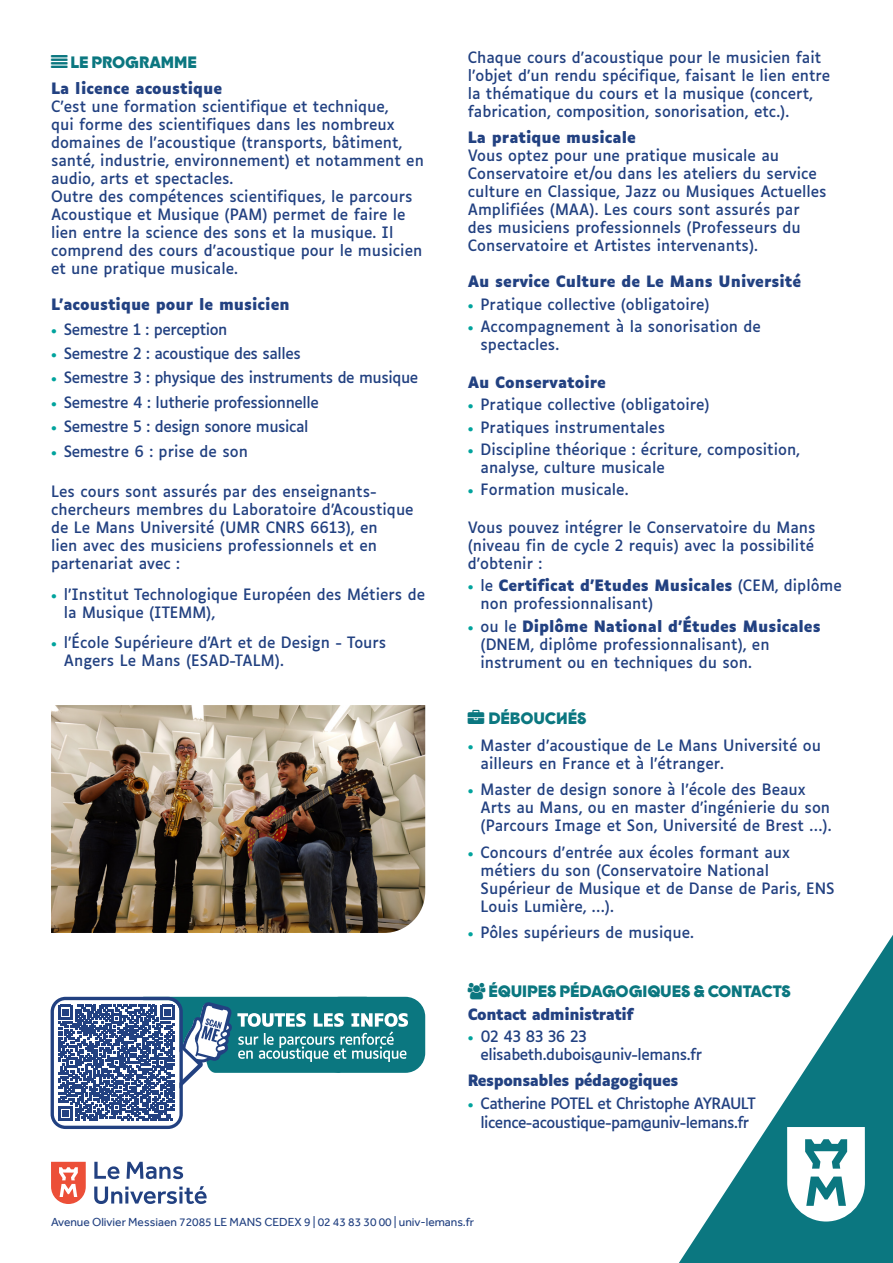
<style>
.page{position:relative;width:893px;height:1263px;background:#fff}
.page>*{position:absolute;margin:0;border:0;box-sizing:border-box;transform-origin:0 0}
.t1{font:900 16.5px "Goia Display";letter-spacing:-.01em;color:#0b7780}
.t2{font:15px/18px "Luciole";color:#224181}
.t3{font:15px/18px "Luciole";letter-spacing:-.03em;color:#224181}
.t4{font:700 15px "Luciole";color:#224181}
.t5{font:15px/19.8px "Luciole";letter-spacing:-.04em;color:#224181;text-align:center}
.t6{font:700 15px "Luciole";letter-spacing:-.03em;color:#224181}
.t7{font:12px "Effra";color:#224181}
.s1{font-family:"Effra";font-weight:700;color:#00a39d}
.s2{font-weight:700}
</style>
<div class="page">
<img style="left:51px;top:705px;width:374px;height:228px">
<svg style="left:679px;top:935px;width:214px;height:328px"></svg>
<svg style="left:787px;top:1127px;width:78px;height:94px"></svg>
<div style="left:320px;top:997px;width:105px;height:76px;background:#0b7780;border-radius:20px"></div>
<svg style="left:51px;top:997px;width:357px;height:132px"></svg>
<svg style="left:94px;top:1162px;width:26px;height:17px"></svg>
<svg style="left:127px;top:1162px;width:56px;height:17px"></svg>
<svg style="left:94px;top:1186px;width:113px;height:18px"></svg>
<svg style="left:51px;top:1162px;width:35px;height:42px"></svg>
<p class="t1" style="left:71px;top:51px;width:128px">LE PROGRAMME</p>
<p class="t4" style="left:51px;top:80px;width:173px">La licence acoustique</p>
<p class="t2" style="left:51px;top:96px;width:374px">C’est une formation scientifique et technique,<br>qui forme des scientifiques dans les nombreux domaines de l’acoustique (transports, bâtiment, santé, industrie, environnement) et notamment en audio, arts et spectacles.</p>
<p class="t2" style="left:51px;top:186px;width:373px">Outre des compétences scientifiques, le parcours Acoustique et Musique (PAM) permet de faire le lien entre la science des sons et la musique. Il comprend des cours d’acoustique pour le musicien et une pratique musicale.</p>
<p class="t4" style="left:51px;top:296px;width:240px">L’acoustique pour le musicien</p>
<p class="t3" style="left:51px;top:319px;width:178px"><span class="s1">•</span> Semestre 1 : perception</p>
<p class="t3" style="left:51px;top:343px;width:251px"><span class="s1">•</span> Semestre 2 : acoustique des salles</p>
<p class="t3" style="left:51px;top:368px;width:369px"><span class="s1">•</span> Semestre 3 : physique des instruments de musique</p>
<p class="t3" style="left:51px;top:392px;width:269px"><span class="s1">•</span> Semestre 4 : lutherie professionnelle</p>
<p class="t3" style="left:51px;top:416px;width:259px"><span class="s1">•</span> Semestre 5 : design sonore musical</p>
<p class="t2" style="left:51px;top:441px;width:198px"><span class="s1">•</span> Semestre 6 : prise de son</p>
<p class="t2" style="left:51px;top:481px;width:364px">Les cours sont assurés par des enseignants&shy;chercheurs membres du Laboratoire d’Acoustique de Le Mans Université (UMR CNRS 6613), en<br>lien avec des musiciens professionnels et en partenariat avec :</p>
<p class="t2" style="left:64px;top:584px;width:363px;text-indent:-13px"><span class="s1">•</span> l’Institut Technologique Européen des Métiers de la Musique (ITEMM),</p>
<p class="t2" style="left:64px;top:632px;width:324px;text-indent:-13px"><span class="s1">•</span> l’École Supérieure d’Art et de Design - Tours<br>Angers Le Mans (ESAD-TALM).</p>
<p class="t2" style="left:468px;top:47px;width:364px">Chaque cours d’acoustique pour le musicien fait l’objet d’un rendu spécifique, faisant le lien entre la thématique du cours et la musique (concert, fabrication, composition, sonorisation, etc.).</p>
<p class="t4" style="left:468px;top:129px;width:170px">La pratique musicale</p>
<p class="t2" style="left:468px;top:146px;width:360px">Vous optez pour une pratique musicale au Conservatoire et/ou dans les ateliers du service culture en Classique, Jazz ou Musiques Actuelles Amplifiées (MAA). Les cours sont assurés par des musiciens professionnels (Professeurs du Conservatoire et Artistes intervenants).</p>
<p class="t4" style="left:468px;top:273px;width:335px">Au service Culture de Le Mans Université</p>
<p class="t2" style="left:468px;top:294px;width:243px"><span class="s1">•</span> Pratique collective (obligatoire)</p>
<p class="t2" style="left:480px;top:316px;width:282px;text-indent:-13px"><span class="s1">•</span> Accompagnement à la sonorisation de spectacles.</p>
<p class="t4" style="left:468px;top:374px;width:140px">Au Conservatoire</p>
<p class="t2" style="left:468px;top:394px;width:243px"><span class="s1">•</span> Pratique collective (obligatoire)</p>
<p class="t2" style="left:468px;top:417px;width:199px"><span class="s1">•</span> Pratiques instrumentales</p>
<p class="t2" style="left:480px;top:439px;width:321px;text-indent:-13px"><span class="s1">•</span> Discipline théorique : écriture, composition, analyse, culture musicale</p>
<p class="t2" style="left:468px;top:479px;width:162px"><span class="s1">•</span> Formation musicale.</p>
<p class="t2" style="left:468px;top:517px;width:349px;text-align:justify">Vous pouvez intégrer le Conservatoire du Mans (niveau fin de cycle 2 requis) avec la possibilité d’obtenir :</p>
<p class="t2" style="left:480px;top:576px;width:363px;text-indent:-13px"><span class="s1">•</span> le <span class="s2">Certificat d’Etudes Musicales</span> (CEM, diplôme non professionnalisant)</p>
<p class="t2" style="left:480px;top:616px;width:342px;text-indent:-13px"><span class="s1">•</span> ou le <span class="s2">Diplôme National d’Études Musicales </span>(DNEM, diplôme professionnalisant), en instrument ou en techniques du son.</p>
<p class="t1" style="left:488px;top:707px;width:100px">DÉBOUCHÉS</p>
<p class="t2" style="left:480px;top:735px;width:342px;text-indent:-13px"><span class="s1">•</span> Master d’acoustique de Le Mans Université ou ailleurs en France et à l’étranger.</p>
<p class="t2" style="left:480px;top:779px;width:352px;text-indent:-13px"><span class="s1">•</span> Master de design sonore à l’école des Beaux<br>Arts au Mans, ou en master d’ingénierie du son (Parcours Image et Son, Université de Brest …).</p>
<p class="t2" style="left:480px;top:842px;width:356px;text-indent:-13px"><span class="s1">•</span> Concours d’entrée aux écoles formant aux métiers du son (Conservatoire National Supérieur de Musique et de Danse de Paris, ENS Louis Lumière, …).</p>
<p class="t2" style="left:468px;top:922px;width:228px"><span class="s1">•</span> Pôles supérieurs de musique.</p>
<p class="t1" style="left:488px;top:980px;width:304px">ÉQUIPES PÉDAGOGIQUES &amp; CONTACTS</p>
<p class="t6" style="left:468px;top:1006px;width:167px">Contact administratif</p>
<p class="t3" style="left:480px;top:1026px;width:223px;text-indent:-13px"><span class="s1">•</span> 02 43 83 36 23 elisabeth.dubois@univ-lemans.fr</p>
<p class="t6" style="left:468px;top:1072px;width:212px">Responsables pédagogiques</p>
<p class="t5" style="left:468px;top:1092px;width:289px"><span class="s1">•</span> Catherine POTEL et Christophe AYRAULT licence-acoustique-pam@univ-lemans.fr</p>
<p class="t7" style="left:51px;top:1214px;width:425px">Avenue Olivier Messiaen 72085 LE MANS CEDEX 9 | 02 43 83 30 00 | univ-lemans.fr</p>
</div>
